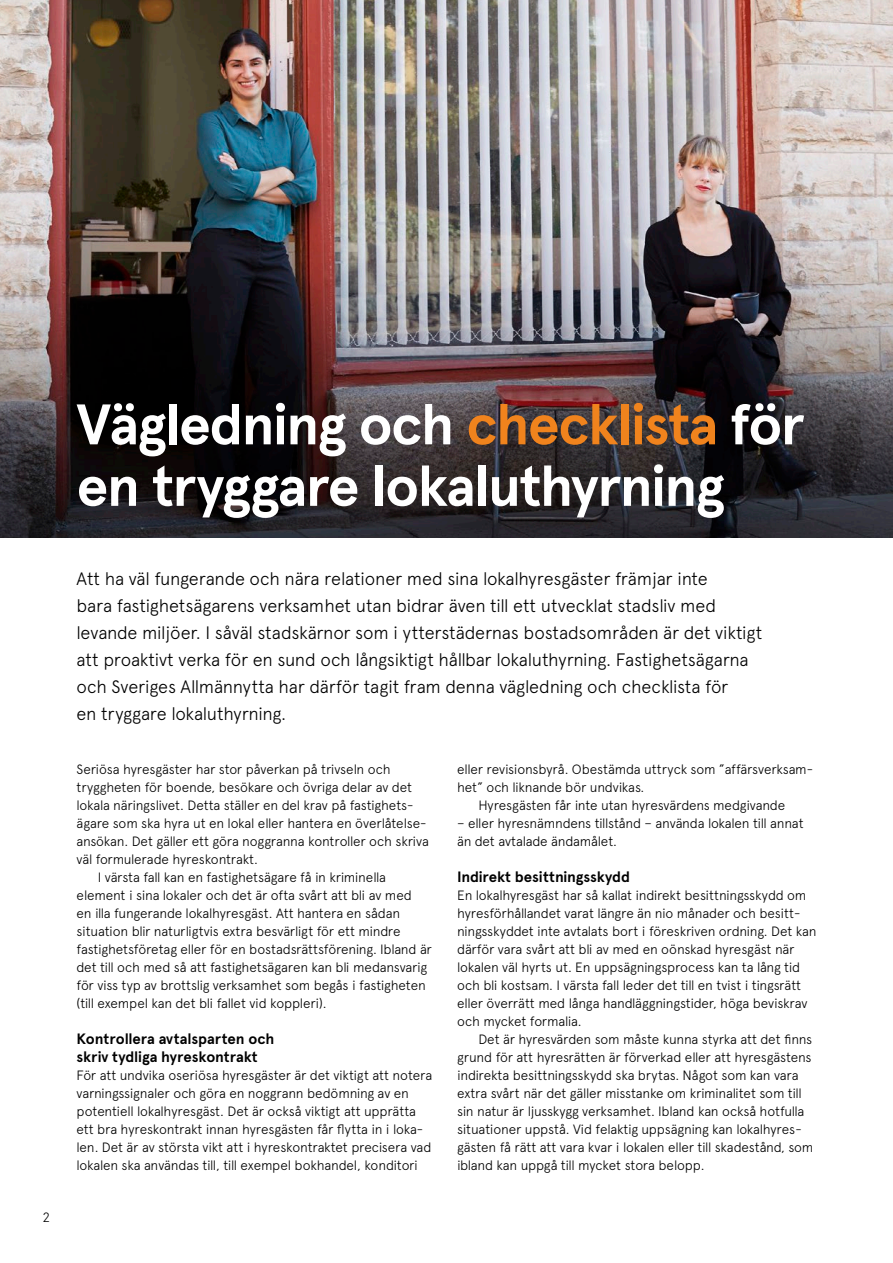
<style>
.page{position:relative;width:893px;height:1263px;background:#fff}
.page>*{position:absolute;margin:0;border:0;box-sizing:border-box;transform-origin:0 0}
.Rubrik{font:700 57px/61.5px "Apercu";letter-spacing:-.03em;color:#fff}
.Ingress{font:300 18px/27px "Apercu";letter-spacing:-.015em;color:#000}
.Liten_mellanrubrik{font:700 15px/18px "Apercu";color:#000}
.Brödtext{font:300 13.5px/18px "Apercu";letter-spacing:-.015em;color:#000}
.Brödtext_indrag{font:300 13.5px/18px "Apercu";letter-spacing:-.015em;color:#000}
.s1{color:#f0831d}
</style>
<div class="page">
<img style="left:0;top:0;width:893px;height:538px">
<p class="Brödtext_indrag" style="left:43px;top:1208px;width:9px">2</p>
<p class="Rubrik" style="left:77px;top:394px;width:729px">Vägledning och <span class="s1">checklista</span> för en tryggare lokaluthyrning</p>
<p class="Ingress" style="left:77px;top:565px;width:687px">Att ha väl fungerande och nära relationer med sina lokalhyresgäster främjar inte<br>bara fastighetsägarens verksamhet utan bidrar även till ett utvecklat stadsliv med levande miljöer. I såväl stadskärnor som i ytterstädernas bostadsområden är det viktigt att proaktivt verka för en sund och långsiktigt hållbar lokaluthyrning. Fastighetsägarna och Sveriges Allmännytta har därför tagit fram denna vägledning och checklista för<br>en tryggare lokaluthyrning.</p>
<p class="Brödtext" style="left:77px;top:760px;width:354px">Seriösa hyresgäster har stor påverkan på trivseln och tryggheten för boende, besökare och övriga delar av det lokala näringslivet. Detta ställer en del krav på fastighets&shy;ägare som ska hyra ut en lokal eller hantera en överlåtelse&shy;ansökan. Det gäller ett göra noggranna kontroller och skriva väl formulerade hyreskontrakt.</p>
<p class="Brödtext_indrag" style="left:77px;top:868px;width:357px;text-indent:21px">I värsta fall kan en fastighetsägare få in kriminella element i sina lokaler och det är ofta svårt att bli av med<br>en illa fungerande lokalhyresgäst. Att hantera en sådan situation blir naturligtvis extra besvärligt för ett mindre fastighetsföretag eller för en bostadsrättsförening. Ibland är det till och med så att fastighetsägaren kan bli medansvarig för viss typ av brottslig verksamhet som begås i fastigheten (till exempel kan det bli fallet vid koppleri).</p>
<p class="Liten_mellanrubrik" style="left:77px;top:1030px;width:199px">Kontrollera avtalsparten och skriv tydliga hyreskontrakt</p>
<p class="Brödtext" style="left:77px;top:1066px;width:357px">För att undvika oseriösa hyresgäster är det viktigt att notera varningssignaler och göra en noggrann bedömning av en potentiell lokalhyresgäst. Det är också viktigt att upprätta ett bra hyreskontrakt innan hyresgästen får flytta in i loka&shy;len. Det är av största vikt att i hyreskontraktet precisera vad lokalen ska användas till, till exempel bokhandel, konditori</p>
<p class="Brödtext" style="left:457px;top:760px;width:358px">eller revisionsbyrå. Obestämda uttryck som ”affärsverksam&shy;het” och liknande bör undvikas.</p>
<p class="Brödtext_indrag" style="left:478px;top:796px;width:308px">Hyresgästen får inte utan hyresvärdens medgivande</p>
<p class="Brödtext_indrag" style="left:457px;top:814px;width:348px">– eller hyresnämndens tillstånd – använda lokalen till annat än det avtalade ändamålet.</p>
<p class="Liten_mellanrubrik" style="left:457px;top:868px;width:174px">Indirekt besittningsskydd</p>
<p class="Brödtext" style="left:457px;top:886px;width:361px">En lokalhyresgäst har så kallat indirekt besittningsskydd om hyresförhållandet varat längre än nio månader och besitt&shy;ningsskyddet inte avtalats bort i föreskriven ordning. Det kan därför vara svårt att bli av med en oönskad hyresgäst när lokalen väl hyrts ut. En uppsägningsprocess kan ta lång tid och bli kostsam. I värsta fall leder det till en tvist i tingsrätt eller överrätt med långa handläggningstider, höga beviskrav och mycket formalia.</p>
<p class="Brödtext_indrag" style="left:457px;top:1030px;width:358px;text-indent:21px">Det är hyresvärden som måste kunna styrka att det finns grund för att hyresrätten är förverkad eller att hyresgästens indirekta besittningsskydd ska brytas. Något som kan vara extra svårt när det gäller misstanke om kriminalitet som till sin natur är ljusskygg verksamhet. Ibland kan också hotfulla situationer uppstå. Vid felaktig uppsägning kan lokalhyres&shy;gästen få rätt att vara kvar i lokalen eller till skadestånd, som ibland kan uppgå till mycket stora belopp.</p>
</div>
